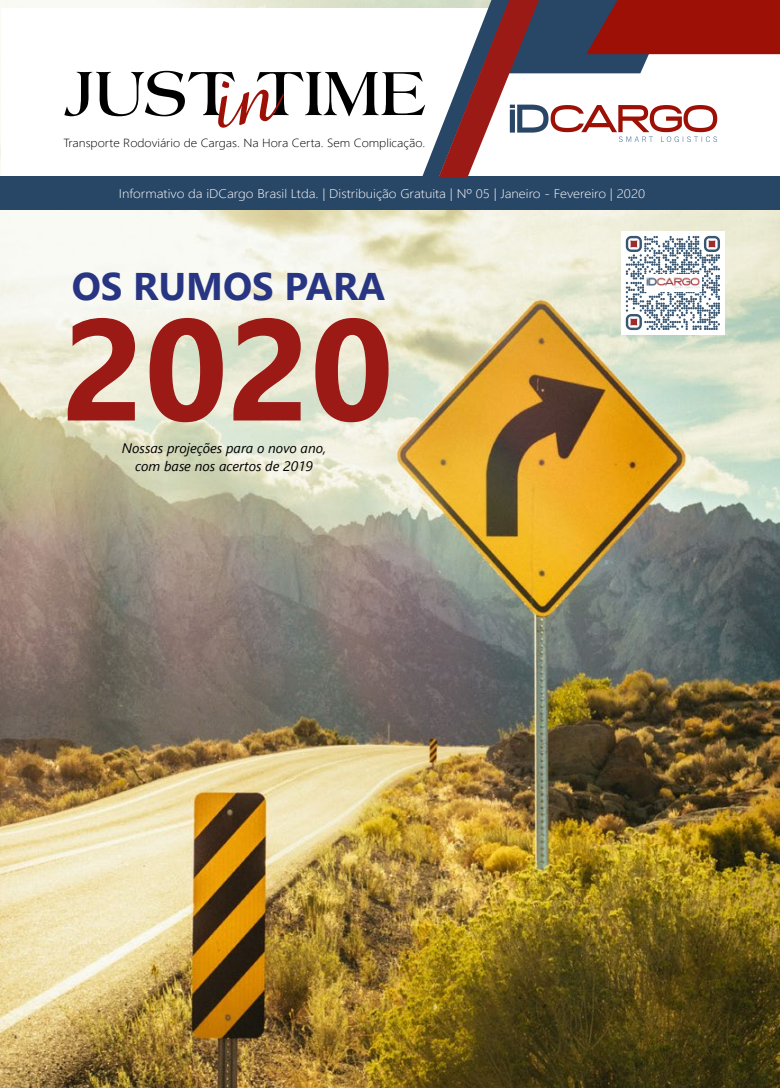
<style>
.page{position:relative;width:780px;height:1088px;background:#fff}
.page>*{position:absolute;margin:0;border:0;box-sizing:border-box;transform-origin:0 0}
.t1{font:700 144px "Segoe UI";color:#9c1a15}
.t2{font:700 66.25px "Americana BT";color:#000}
.t3{font:700 38.5px "Segoe UI";color:#283583}
.t4{font:italic 13.75px/17.5px "Segoe UI";color:#000;text-align:center}
.t5{font:300 12.5px "Segoe UI";color:#fff;scale:1.1 1}
.t6{font:300 11.75px "Segoe UI";color:#000;scale:1.08 1}
</style>
<div class="page">
<img style="left:0;top:0;width:780px;height:1088px">
<div style="left:1px;top:8px;width:778px;height:176px;background:#fff"></div>
<div style="left:0;top:176px;width:780px;height:34px;background:#284666"></div>
<svg style="left:422px;top:0;width:358px;height:178px"></svg>
<div style="left:621px;top:231px;width:103px;height:104px;background:#fff"></div>
<svg style="left:625px;top:236px;width:95px;height:94px"></svg>
<img style="left:644px;top:274px;width:57px;height:18px">
<h2 class="t2" style="left:65px;top:53px;width:362px">JUST TIME</h2>
<p class="t6" style="left:64px;top:131px;width:336px">Transporte Rodoviário de Cargas. Na Hora Certa. Sem Complicação.</p>
<p class="t5" style="left:119px;top:182px;width:480px">Informativo da iDCargo Brasil Ltda. | Distribuição Gratuita | Nº 05 | Janeiro - Fevereiro | 2020</p>
<h3 class="t3" style="left:72px;top:250px;width:315px">OS RUMOS PARA</h3>
<h1 class="t1" style="left:62px;top:234px;width:333px">2020</h1>
<p class="t4" style="left:122px;top:437px;width:206px">Nossas projeções para o novo ano, com base nos acertos de 2019</p>
</div>
